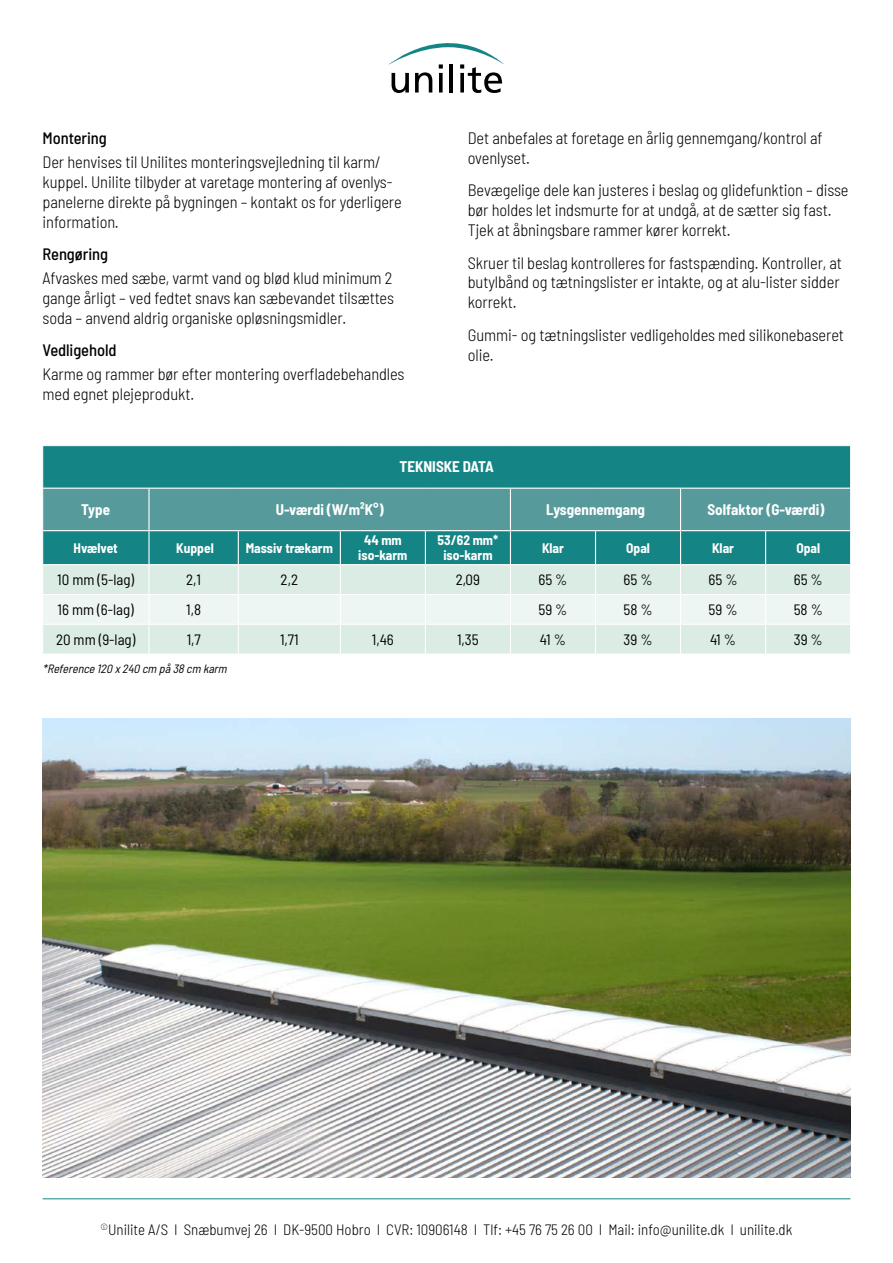
<style>
.page{position:relative;width:893px;height:1263px;background:#fff}
.page>*{position:absolute;margin:0;border:0;box-sizing:border-box;transform-origin:0 0}
.t1{font:300 semi-condensed 16.5px/19.8px "Barlow";letter-spacing:-.005em;color:#000}
.t2{font:500 semi-condensed 16.5px "Barlow";letter-spacing:-.005em;color:#000}
.t3{font:semi-condensed 15px "Barlow";color:#000}
.t4{font:300 semi-condensed 15px "Barlow";color:#000}
.t5{font:700 semi-condensed 15px "Barlow";color:#fff}
.t6{font:700 semi-condensed 13.5px/15px "Barlow";color:#fff;text-align:center}
.t7{font:italic semi-condensed 12px "Barlow";color:#000}
</style>
<div class="page">
<svg style="left:388px;top:43px;width:117px;height:50px"></svg>
<div style="left:43px;top:446px;width:807px;height:118px;background:#158485"></div>
<div style="left:43px;top:489px;width:807px;height:41px;background:#569a9b"></div>
<div style="left:43px;top:625px;width:807px;height:29px;background:#daece3"></div>
<hr style="left:148px;top:489px;width:2px;height:41px;background:#fff">
<hr style="left:510px;top:489px;width:1px;height:41px;background:#fff">
<hr style="left:680px;top:489px;width:1px;height:41px;background:#fff">
<svg style="left:43px;top:565px;width:807px;height:59px;background:#e4f1eb"></svg>
<hr style="left:148px;top:594px;width:2px;height:30px;background:#fff">
<hr style="left:238px;top:594px;width:1px;height:30px;background:#fff">
<hr style="left:340px;top:594px;width:1px;height:30px;background:#fff">
<hr style="left:425px;top:594px;width:1px;height:30px;background:#fff">
<hr style="left:510px;top:594px;width:1px;height:30px;background:#fff">
<hr style="left:595px;top:594px;width:1px;height:30px;background:#fff">
<hr style="left:680px;top:594px;width:1px;height:30px;background:#fff">
<hr style="left:765px;top:594px;width:1px;height:30px;background:#fff">
<hr style="left:148px;top:624px;width:2px;height:30px;background:#fff">
<hr style="left:238px;top:624px;width:1px;height:30px;background:#fff">
<hr style="left:340px;top:624px;width:1px;height:30px;background:#fff">
<hr style="left:425px;top:624px;width:1px;height:30px;background:#fff">
<hr style="left:510px;top:624px;width:1px;height:30px;background:#fff">
<hr style="left:595px;top:624px;width:1px;height:30px;background:#fff">
<hr style="left:680px;top:624px;width:1px;height:30px;background:#fff">
<hr style="left:765px;top:624px;width:1px;height:30px;background:#fff">
<hr style="left:43px;top:530px;width:106px;height:1px;background:#fff">
<hr style="left:149px;top:530px;width:89px;height:1px;background:#fff">
<hr style="left:148px;top:531px;width:2px;height:33px;background:#fff">
<hr style="left:238px;top:530px;width:102px;height:1px;background:#fff">
<hr style="left:238px;top:531px;width:1px;height:33px;background:#fff">
<hr style="left:340px;top:530px;width:85px;height:1px;background:#fff">
<hr style="left:340px;top:531px;width:1px;height:33px;background:#fff">
<hr style="left:425px;top:530px;width:85px;height:1px;background:#fff">
<hr style="left:425px;top:531px;width:1px;height:33px;background:#fff">
<hr style="left:510px;top:530px;width:85px;height:1px;background:#fff">
<hr style="left:510px;top:531px;width:1px;height:33px;background:#fff">
<hr style="left:595px;top:530px;width:86px;height:1px;background:#fff">
<hr style="left:595px;top:531px;width:1px;height:33px;background:#fff">
<hr style="left:681px;top:530px;width:85px;height:1px;background:#fff">
<hr style="left:680px;top:531px;width:1px;height:33px;background:#fff">
<hr style="left:766px;top:530px;width:84px;height:1px;background:#fff">
<hr style="left:765px;top:531px;width:1px;height:33px;background:#fff">
<hr style="left:43px;top:488px;width:106px;height:1px;background:#fff">
<hr style="left:149px;top:488px;width:89px;height:1px;background:#fff">
<hr style="left:238px;top:488px;width:102px;height:1px;background:#fff">
<hr style="left:340px;top:488px;width:85px;height:1px;background:#fff">
<hr style="left:425px;top:488px;width:85px;height:1px;background:#fff">
<hr style="left:510px;top:488px;width:85px;height:1px;background:#fff">
<hr style="left:595px;top:488px;width:86px;height:1px;background:#fff">
<hr style="left:681px;top:488px;width:85px;height:1px;background:#fff">
<hr style="left:766px;top:488px;width:84px;height:1px;background:#fff">
<img style="left:43px;top:719px;width:807px;height:459px">
<hr style="left:43px;top:1198px;width:807px;height:1px;background:#158485">
<p class="t2" style="left:43px;top:126px;width:66px">Montering</p>
<p class="t1" style="left:43px;top:151px;width:361px">Der henvises til Unilites monteringsvejledning til karm/ kuppel. Unilite tilbyder at varetage montering af ovenlys&shy;panelerne direkte på bygningen – kontakt os for yderligere information.</p>
<p class="t2" style="left:43px;top:242px;width:67px">Rengøring</p>
<p class="t1" style="left:43px;top:267px;width:353px;text-align:justify">Afvaskes med sæbe, varmt vand og blød klud minimum 2 gange årligt – ved fedtet snavs kan sæbevandet tilsættes soda – anvend aldrig organiske opløsningsmidler.</p>
<p class="t2" style="left:43px;top:338px;width:76px">Vedligehold</p>
<p class="t1" style="left:43px;top:363px;width:364px">Karme og rammer bør efter montering overfladebehandles med egnet plejeprodukt.</p>
<p class="t1" style="left:468px;top:127px;width:356px">Det anbefales at foretage en årlig gennemgang/kontrol af ovenlyset.</p>
<p class="t1" style="left:468px;top:179px;width:382px">Bevægelige dele kan justeres i beslag og glidefunktion – disse bør holdes let indsmurte for at undgå, at de sætter sig fast.<br>Tjek at åbningsbare rammer kører korrekt.</p>
<p class="t1" style="left:468px;top:252px;width:376px">Skruer til beslag kontrolleres for fastspænding. Kontroller, at butylbånd og tætningslister er intakte, og at alu-lister sidder korrekt.</p>
<p class="t1" style="left:468px;top:324px;width:378px">Gummi- og tætningslister vedligeholdes med silikonebaseret olie.</p>
<p class="t5" style="left:400px;top:456px;width:96px">TEKNISKE DATA</p>
<p class="t5" style="left:81px;top:499px;width:31px">Type</p>
<p class="t5" style="left:276px;top:499px;width:109px">U-værdi (W/m²K°)</p>
<p class="t5" style="left:546px;top:499px;width:100px">Lysgennemgang</p>
<p class="t5" style="left:707px;top:499px;width:118px">Solfaktor (G-værdi)</p>
<p class="t6" style="left:74px;top:539px;width:46px">Hvælvet</p>
<p class="t6" style="left:176px;top:539px;width:39px">Kuppel</p>
<p class="t6" style="left:246px;top:539px;width:89px">Massiv trækarm</p>
<p class="t6" style="left:358px;top:532px;width:51px">44 mm iso-karm</p>
<p class="t6" style="left:438px;top:532px;width:62px">53/62 mm* iso-karm</p>
<p class="t6" style="left:542px;top:539px;width:23px">Klar</p>
<p class="t6" style="left:626px;top:539px;width:25px">Opal</p>
<p class="t6" style="left:712px;top:539px;width:23px">Klar</p>
<p class="t6" style="left:796px;top:539px;width:25px">Opal</p>
<p class="t3" style="left:57px;top:569px;width:78px">10 mm (5-lag)</p>
<p class="t3" style="left:186px;top:569px;width:16px">2,1</p>
<p class="t3" style="left:281px;top:569px;width:19px">2,2</p>
<p class="t3" style="left:456px;top:569px;width:26px">2,09</p>
<p class="t3" style="left:538px;top:569px;width:31px">65 %</p>
<p class="t3" style="left:623px;top:569px;width:31px">65 %</p>
<p class="t3" style="left:708px;top:569px;width:31px">65 %</p>
<p class="t3" style="left:794px;top:569px;width:31px">65 %</p>
<p class="t3" style="left:58px;top:599px;width:78px">16 mm (6-lag)</p>
<p class="t3" style="left:186px;top:599px;width:16px">1,8</p>
<p class="t3" style="left:538px;top:599px;width:31px">59 %</p>
<p class="t3" style="left:623px;top:599px;width:31px">58 %</p>
<p class="t3" style="left:708px;top:599px;width:31px">59 %</p>
<p class="t3" style="left:794px;top:599px;width:31px">58 %</p>
<p class="t3" style="left:56px;top:628px;width:81px">20 mm (9-lag)</p>
<p class="t3" style="left:187px;top:628px;width:15px">1,7</p>
<p class="t3" style="left:280px;top:628px;width:20px">1,71</p>
<p class="t3" style="left:372px;top:628px;width:24px">1,46</p>
<p class="t3" style="left:457px;top:628px;width:23px">1,35</p>
<p class="t3" style="left:540px;top:628px;width:27px">41 %</p>
<p class="t3" style="left:623px;top:628px;width:31px">39 %</p>
<p class="t3" style="left:710px;top:628px;width:27px">41 %</p>
<p class="t3" style="left:794px;top:628px;width:31px">39 %</p>
<p class="t7" style="left:43px;top:660px;width:189px">*Reference120x240cm på38cm karm</p>
<p class="t4" style="left:101px;top:1219px;width:693px"><sup>©</sup>Unilite A/S I Snæbumvej 26 I DK-9500 Hobro I CVR: 10906148 I Tlf: +45 76 75 26 00 I Mail: info@unilite.dk I unilite.dk</p>
</div>
